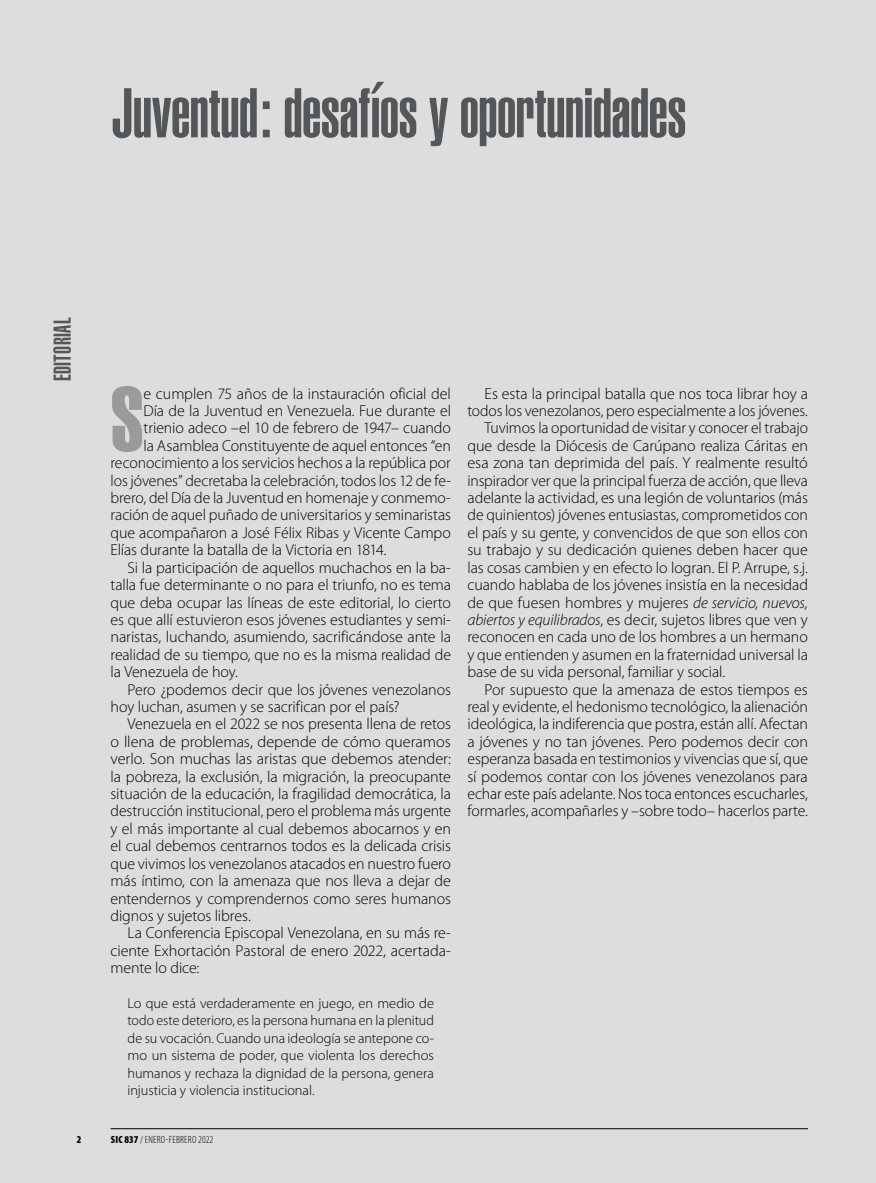
<style>
.page{position:relative;width:876px;height:1183px;background:#fff}
.page>*{position:absolute;margin:0;border:0;box-sizing:border-box;transform-origin:0 0}
.t1{font:89.25px "Helvetica Extra Compressed";color:#989a9c}
.t2{font:900 extra-condensed 69px "Helvetica";letter-spacing:-.01em;color:#54575a}
.t3{font:900 extra-condensed 24px "Helvetica";letter-spacing:.015em;color:#54575a}
.t4{font:300 15.9px "Myriad Pro";letter-spacing:-.005em;color:#000}
.t5{font:300 14.25px/17.4px "Myriad Pro";color:#000;text-align:justify}
.t6{font:300 condensed 10.5px "Myriad Pro";letter-spacing:.02em;color:#000}
.t7{font:900 condensed 10.5px "Myriad Pro";color:#000}
.s1{font-style:italic}
.s2{font-weight:900}
</style>
<div class="page">
<div style="left:0;top:0;width:876px;height:1182px;background:#ddddde"></div>
<hr style="left:111px;top:1128px;width:697px;height:1px;background:#000">
<h2 class="t2" style="left:111px;top:73px;width:577px">Juventud: desafíos y oportunidades</h2>
<h3 class="t3" style="left:49px;top:381px;width:65px;rotate:-90deg">EDITORIAL</h3>
<h1 class="t1" style="left:111px;top:365px;width:35px">S</h1>
<p class="t4" style="left:144px;top:384px;width:309px">e cumplen 75 años de la instauración oficial del</p>
<p class="t4" style="left:144px;top:402px;width:309px">Día de la Juventud en Venezuela. Fue durante el</p>
<p class="t4" style="left:144px;top:419px;width:309px">trienio adeco –el 10 de febrero de 1947– cuando</p>
<p class="t4" style="left:144px;top:436px;width:309px">la Asamblea Constituyente de aquel entonces “en</p>
<p class="t4" style="left:111px;top:454px;width:342px">reconocimiento a los servicios hechos a la república por</p>
<p class="t4" style="left:111px;top:471px;width:342px">los jóvenes” decretaba la celebración, todos los 12 de fe-</p>
<p class="t4" style="left:111px;top:489px;width:342px">brero, del Día de la Juventud en homenaje y conmemo-</p>
<p class="t4" style="left:111px;top:506px;width:342px">ración de aquel puñado de universitarios y seminaristas</p>
<p class="t4" style="left:111px;top:523px;width:342px">que acompañaron a José Félix Ribas y Vicente Campo</p>
<p class="t4" style="left:111px;top:541px;width:277px">Elías durante la batalla de la Victoria en 1814.</p>
<p class="t4" style="left:128px;top:558px;width:325px">Si la participación de aquellos muchachos en la ba-</p>
<p class="t4" style="left:111px;top:576px;width:342px">talla fue determinante o no para el triunfo, no es tema</p>
<p class="t4" style="left:111px;top:593px;width:342px">que deba ocupar las líneas de este editorial, lo cierto</p>
<p class="t4" style="left:111px;top:610px;width:342px">es que allí estuvieron esos jóvenes estudiantes y semi-</p>
<p class="t4" style="left:111px;top:628px;width:342px">naristas, luchando, asumiendo, sacrificándose ante la</p>
<p class="t4" style="left:111px;top:645px;width:342px">realidad de su tiempo, que no es la misma realidad de</p>
<p class="t4" style="left:111px;top:663px;width:129px">la Venezuela de hoy.</p>
<p class="t4" style="left:128px;top:680px;width:325px">Pero ¿podemos decir que los jóvenes venezolanos</p>
<p class="t4" style="left:111px;top:697px;width:291px">hoy luchan, asumen y se sacrifican por el país?</p>
<p class="t4" style="left:128px;top:715px;width:325px">Venezuela en el 2022 se nos presenta llena de retos</p>
<p class="t4" style="left:111px;top:732px;width:342px">o llena de problemas, depende de cómo queramos</p>
<p class="t4" style="left:111px;top:750px;width:342px">verlo. Son muchas las aristas que debemos atender:</p>
<p class="t4" style="left:111px;top:767px;width:342px">la pobreza, la exclusión, la migración, la preocupante</p>
<p class="t4" style="left:111px;top:784px;width:342px">situación de la educación, la fragilidad democrática, la</p>
<p class="t4" style="left:111px;top:802px;width:342px">destrucción institucional, pero el problema más urgente</p>
<p class="t4" style="left:111px;top:819px;width:342px">y el más importante al cual debemos abocarnos y en</p>
<p class="t4" style="left:111px;top:837px;width:342px">el cual debemos centrarnos todos es la delicada crisis</p>
<p class="t4" style="left:111px;top:854px;width:342px">que vivimos los venezolanos atacados en nuestro fuero</p>
<p class="t4" style="left:111px;top:871px;width:342px">más íntimo, con la amenaza que nos lleva a dejar de</p>
<p class="t4" style="left:111px;top:889px;width:342px">entendernos y comprendernos como seres humanos</p>
<p class="t4" style="left:111px;top:906px;width:142px">dignos y sujetos libres.</p>
<p class="t4" style="left:128px;top:924px;width:325px">La Conferencia Episcopal Venezolana, en su más re-</p>
<p class="t4" style="left:111px;top:941px;width:342px">ciente Exhortación Pastoral de enero 2022, acertada-</p>
<p class="t4" style="left:111px;top:958px;width:90px">mente lo dice:</p>
<p class="t5" style="left:128px;top:994px;width:308px">Lo que está verdaderamente en juego, en medio de todo este deterioro, es la persona humana en la plenitud de su vocación. Cuando una ideología se antepone co&shy;mo un sistema de poder, que violenta los derechos humanos y rechaza la dignidad de la persona, genera injusticia y violencia institucional.</p>
<p class="t4" style="left:484px;top:384px;width:325px">Es esta la principal batalla que nos toca librar hoy a</p>
<p class="t4" style="left:467px;top:402px;width:342px">todos los venezolanos, pero especialmente a los jóvenes.</p>
<p class="t4" style="left:484px;top:419px;width:325px">Tuvimos la oportunidad de visitar y conocer el trabajo</p>
<p class="t4" style="left:467px;top:436px;width:342px">que desde la Diócesis de Carúpano realiza Cáritas en</p>
<p class="t4" style="left:467px;top:454px;width:342px">esa zona tan deprimida del país. Y realmente resultó</p>
<p class="t4" style="left:467px;top:471px;width:342px">inspirador ver que la principal fuerza de acción, que lleva</p>
<p class="t4" style="left:467px;top:489px;width:342px">adelante la actividad, es una legión de voluntarios (más</p>
<p class="t4" style="left:467px;top:506px;width:342px">de quinientos) jóvenes entusiastas, comprometidos con</p>
<p class="t4" style="left:467px;top:523px;width:342px">el país y su gente, y convencidos de que son ellos con</p>
<p class="t4" style="left:467px;top:541px;width:342px">su trabajo y su dedicación quienes deben hacer que</p>
<p class="t4" style="left:467px;top:558px;width:342px">las cosas cambien y en efecto lo logran. El P. Arrupe, s.j.</p>
<p class="t4" style="left:467px;top:576px;width:342px">cuando hablaba de los jóvenes insistía en la necesidad</p>
<p class="t4" style="left:467px;top:593px;width:342px">de que fuesen hombres y mujeres <span class="s1">de servicio, nuevos,</span></p>
<p class="t4" style="left:467px;top:610px;width:342px"><span class="s1">abiertos y equilibrados</span>, es decir, sujetos libres que ven y</p>
<p class="t4" style="left:467px;top:628px;width:342px">reconocen en cada uno de los hombres a un hermano</p>
<p class="t4" style="left:467px;top:645px;width:342px">y que entienden y asumen en la fraternidad universal la</p>
<p class="t4" style="left:467px;top:663px;width:259px">base de su vida personal, familiar y social.</p>
<p class="t4" style="left:484px;top:680px;width:325px">Por supuesto que la amenaza de estos tiempos es</p>
<p class="t4" style="left:467px;top:697px;width:342px">real y evidente, el hedonismo tecnológico, la alienación</p>
<p class="t4" style="left:467px;top:715px;width:342px">ideológica, la indiferencia que postra, están allí. Afectan</p>
<p class="t4" style="left:467px;top:732px;width:342px">a jóvenes y no tan jóvenes. Pero podemos decir con</p>
<p class="t4" style="left:467px;top:750px;width:342px">esperanza basada en testimonios y vivencias que sí, que</p>
<p class="t4" style="left:467px;top:767px;width:342px">sí podemos contar con los jóvenes venezolanos para</p>
<p class="t4" style="left:467px;top:784px;width:342px">echar este país adelante. Nos toca entonces escucharles,</p>
<p class="t4" style="left:467px;top:802px;width:342px">formarles, acompañarles y –sobre todo– hacerlos parte.</p>
<p class="t7" style="left:77px;top:1133px;width:6px">2</p>
<p class="t6" style="left:111px;top:1133px;width:104px"><span class="s2">SIC 837</span> / ENERO-FEBRERO 2022</p>
</div>
